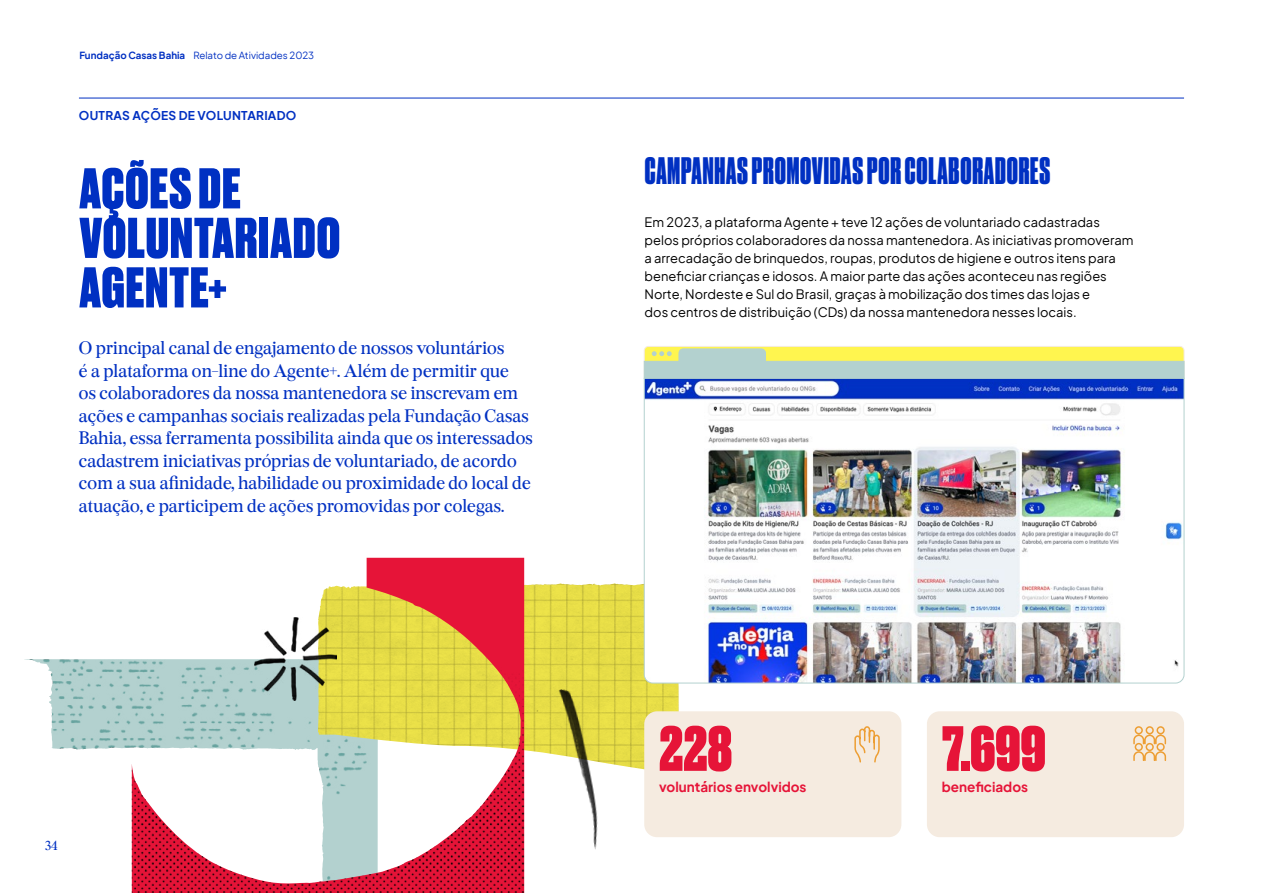
<style>
.page{position:relative;width:1263px;height:893px;background:#fff}
.page>*{position:absolute;margin:0;border:0;box-sizing:border-box;transform-origin:0 0}
.t1{font:800 60px "Druk";color:#e61438}
.t2{font:800 54px/49.5px "Druk";letter-spacing:.02em;color:#0030c2}
.t3{font:36px "Druk Condensed Super";letter-spacing:.025em;color:#0030c2}
.t4{font:18px/22.5px "Burgess Pro";color:#0030c2}
.t5{font:700 13.5px "Plus Jakarta Sans";color:#e61438}
.t6{font:12.9px/18px "Plus Jakarta Sans";color:#000}
.t7{font:12.9px "Burgess Pro";color:#0030c2}
.t8{font:700 12px "Plus Jakarta Sans";letter-spacing:.02em;color:#0030c2}
.t9{font:9.75px "Plus Jakarta Sans";color:#0030c2}
.s1{font-weight:700}
</style>
<div class="page">
<img style="left:24px;top:659px;width:108px;height:91px">
<svg style="left:524px;top:583px;width:155px;height:191px;background:#e4db4f"></svg>
<img style="left:524px;top:583px;width:89px;height:5px">
<svg style="left:132px;top:558px;width:392px;height:110px"></svg>
<img style="left:132px;top:668px;width:392px;height:225px">
<hr style="left:79px;top:98px;width:1105px;height:1px;background:#0030c2">
<div style="left:644px;top:711px;width:257px;height:126px;background:#f5ebe0;border-radius:13px"></div>
<div style="left:927px;top:711px;width:257px;height:126px;background:#f5ebe0;border-radius:13px"></div>
<svg style="left:854px;top:726px;width:26px;height:37px"></svg>
<svg style="left:1133px;top:726px;width:34px;height:35px"></svg>
<svg style="left:643px;top:346px;width:542px;height:32px;background:#d1dfa0"></svg>
<img style="left:643px;top:378px;width:542px;height:306px">
<img style="left:255px;top:617px;width:81px;height:84px">
<img style="left:556px;top:686px;width:51px;height:164px">
<p class="t9" style="left:79px;top:47px;width:236px"><span class="s1">Fundação Casas Bahia</span> Relato de Atividades 2023</p>
<p class="t8" style="left:79px;top:104px;width:219px">OUTRAS AÇÕES DE VOLUNTARIADO</p>
<h2 class="t2" style="left:79px;top:161px;width:262px">AÇÕES DE<br>VOLUNTARIADO<br>AGENTE+</h2>
<p class="t4" style="left:79px;top:337px;width:455px">O principal canal de engajamento de nossos voluntários<br>é a plataforma on-line do Agente+. Além de permitir que<br>os colaboradores da nossa mantenedora se inscrevam em ações e campanhas sociais realizadas pela Fundação Casas Bahia, essa ferramenta possibilita ainda que os interessados cadastrem iniciativas próprias de voluntariado, de acordo com a sua afinidade, habilidade ou proximidade do local de atuação, e participem de ações promovidas por colegas.</p>
<p class="t7" style="left:45px;top:838px;width:14px">34</p>
<h3 class="t3" style="left:645px;top:149px;width:407px">CAMPANHAS PROMOVIDAS POR COLABORADORES</h3>
<p class="t6" style="left:645px;top:212px;width:490px">Em 2023, a plataforma Agente + teve 12 ações de voluntariado cadastradas pelos próprios colaboradores da nossa mantenedora. As iniciativas promoveram a arrecadação de brinquedos, roupas, produtos de higiene e outros itens para beneficiar crianças e idosos. A maior parte das ações aconteceu nas regiões Norte, Nordeste e Sul do Brasil, graças à mobilização dos times das lojas e<br>dos centros de distribuição (CDs) da nossa mantenedora nesses locais.</p>
<h1 class="t1" style="left:659px;top:707px;width:75px">228</h1>
<p class="t5" style="left:659px;top:775px;width:149px">voluntários envolvidos</p>
<h1 class="t1" style="left:942px;top:707px;width:105px">7.699</h1>
<p class="t5" style="left:942px;top:775px;width:88px">beneficiados</p>
</div>
